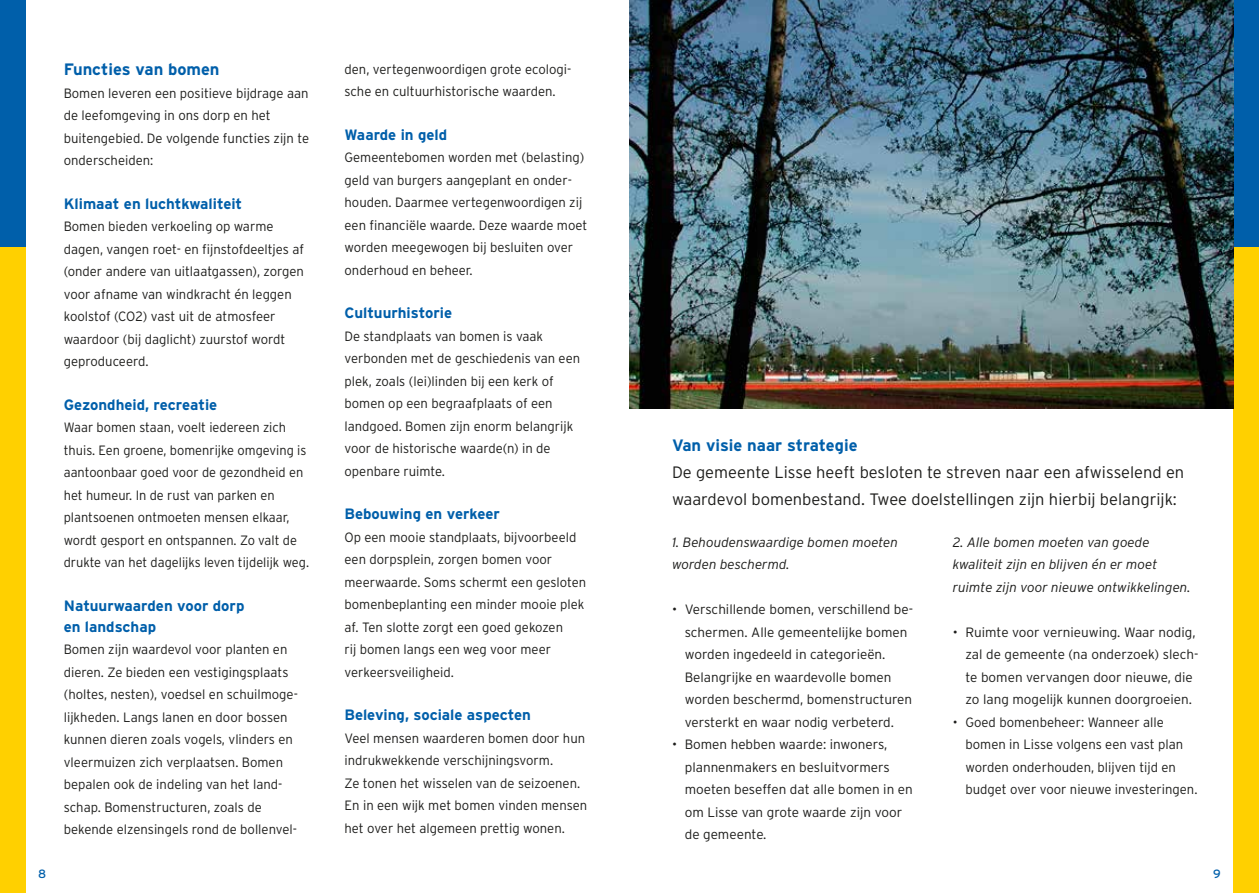
<style>
.page{position:relative;width:1259px;height:893px;background:#fff}
.page>*{position:absolute;margin:0;border:0;box-sizing:border-box;transform-origin:0 0}
.t1{font:300 16.5px/27px "Interstate Plus";color:#1d1d1b}
.t2{font:700 16.5px "Interstate";color:#005faa}
.t3{font:700 15px/21px "Interstate";color:#005faa}
.t4{font:300 13.5px/22.5px "Interstate";color:#1d1d1b}
.t5{font:300 13.5px/22.5px "Interstate";color:#1d1d1b;scale:.95 1}
.t6{font:italic 300 13.5px/22.5px "Interstate";color:#1d1d1b}
.t7{font:12px "Interstate";color:#005faa}
</style>
<div class="page">
<div style="left:0;top:247px;width:26px;height:646px;background:#ffd000"></div>
<div style="left:0;top:0;width:26px;height:247px;background:#005faa"></div>
<div style="left:1233px;top:247px;width:26px;height:646px;background:#ffd000"></div>
<div style="left:1233px;top:0;width:26px;height:247px;background:#005faa"></div>
<img style="left:629px;top:0;width:604px;height:408px">
<p class="t2" style="left:64px;top:60px;width:157px">Functies van bomen</p>
<p class="t4" style="left:64px;top:82px;width:247px">Bomen leveren een positieve bijdrage aan de leefomgeving in ons dorp en het buitengebied. De volgende functies zijn te onderscheiden:</p>
<p class="t3" style="left:64px;top:193px;width:180px">Klimaat en luchtkwaliteit</p>
<p class="t4" style="left:64px;top:215px;width:242px">Bomen bieden verkoeling op warme dagen, vangen roet- en fijnstofdeeltjes af (onder andere van uitlaatgassen), zorgen voor afname van windkracht én leggen koolstof (CO2) vast uit de atmosfeer waardoor (bij daglicht) zuurstof wordt geproduceerd.</p>
<p class="t3" style="left:64px;top:394px;width:155px">Gezondheid, recreatie</p>
<p class="t5" style="left:64px;top:416px;width:260px">Waar bomen staan, voelt iedereen zich thuis. Een groene, bomenrijke omgeving is aantoonbaar goed voor de gezondheid en het humeur. In de rust van parken en plantsoenen ontmoeten mensen elkaar, wordt gesport en ontspannen. Zo valt de drukte van het dagelijks leven tijdelijk weg.</p>
<p class="t3" style="left:64px;top:595px;width:182px">Natuurwaarden voor dorp en landschap</p>
<p class="t4" style="left:64px;top:638px;width:236px">Bomen zijn waardevol voor planten en dieren. Ze bieden een vestigingsplaats (holtes, nesten), voedsel en schuilmoge&shy;lijkheden. Langs lanen en door bossen kunnen dieren zoals vogels, vlinders en vleermuizen zich verplaatsen. Bomen bepalen ook de indeling van het land&shy;schap. Bomenstructuren, zoals de bekende elzensingels rond de bollenvel-</p>
<p class="t4" style="left:344px;top:58px;width:228px">den, vertegenwoordigen grote ecologi&shy;sche en cultuurhistorische waarden.</p>
<p class="t3" style="left:344px;top:124px;width:104px">Waarde in geld</p>
<p class="t4" style="left:344px;top:146px;width:244px">Gemeentebomen worden met (belasting) geld van burgers aangeplant en onder&shy;houden. Daarmee vertegenwoordigen zij een financiële waarde. Deze waarde moet worden meegewogen bij besluiten over onderhoud en beheer.</p>
<p class="t3" style="left:344px;top:302px;width:109px">Cultuurhistorie</p>
<p class="t4" style="left:344px;top:325px;width:237px">De standplaats van bomen is vaak verbonden met de geschiedenis van een plek, zoals (lei)linden bij een kerk of bomen op een begraafplaats of een landgoed. Bomen zijn enorm belangrijk voor de historische waarde(n) in de openbare ruimte.</p>
<p class="t3" style="left:344px;top:503px;width:157px">Bebouwing en verkeer</p>
<p class="t4" style="left:344px;top:526px;width:243px">Op een mooie standplaats, bijvoorbeeld een dorpsplein, zorgen bomen voor meerwaarde. Soms schermt een gesloten bomenbeplanting een minder mooie plek af. Ten slotte zorgt een goed gekozen<br>rij bomen langs een weg voor meer verkeersveiligheid.</p>
<p class="t3" style="left:344px;top:704px;width:188px">Beleving, sociale aspecten</p>
<p class="t4" style="left:344px;top:727px;width:244px">Veel mensen waarderen bomen door hun indrukwekkende verschijningsvorm.<br>Ze tonen het wisselen van de seizoenen.<br>En in een wijk met bomen vinden mensen het over het algemeen prettig wonen.</p>
<p class="t2" style="left:672px;top:436px;width:187px">Van visie naar strategie</p>
<p class="t1" style="left:672px;top:459px;width:514px">De gemeente Lisse heeft besloten te streven naar een afwisselend en waardevol bomenbestand. Twee doelstellingen zijn hierbij belangrijk:</p>
<p class="t6" style="left:672px;top:531px;width:228px">1. Behoudenswaardige bomen moeten worden beschermd.</p>
<p class="t4" style="left:685px;top:598px;width:230px;text-indent:-13px">• Verschillende bomen, verschillend be&shy;schermen. Alle gemeentelijke bomen worden ingedeeld in categorieën.<br>Belangrijke en waardevolle bomen worden beschermd, bomenstructuren versterkt en waar nodig verbeterd.</p>
<p class="t4" style="left:685px;top:733px;width:229px;text-indent:-13px">• Bomen hebben waarde: inwoners, plannenmakers en besluitvormers moeten beseffen dat alle bomen in en om Lisse van grote waarde zijn voor de gemeente.</p>
<p class="t6" style="left:952px;top:531px;width:239px">2. Alle bomen moeten van goede kwaliteit zijn en blijven én er moet ruimte zijn voor nieuwe ontwikkelingen.</p>
<p class="t4" style="left:965px;top:621px;width:234px;text-indent:-13px">• Ruimte voor vernieuwing. Waar nodig, zal de gemeente (na onderzoek) slech&shy;te bomen vervangen door nieuwe, die zo lang mogelijk kunnen doorgroeien.</p>
<p class="t4" style="left:965px;top:711px;width:233px;text-indent:-13px">• Goed bomenbeheer: Wanneer alle bomen in Lisse volgens een vast plan worden onderhouden, blijven tijd en budget over voor nieuwe investeringen.</p>
<p class="t7" style="left:38px;top:867px;width:10px">8</p>
<p class="t7" style="left:1213px;top:867px;width:9px">9</p>
</div>
